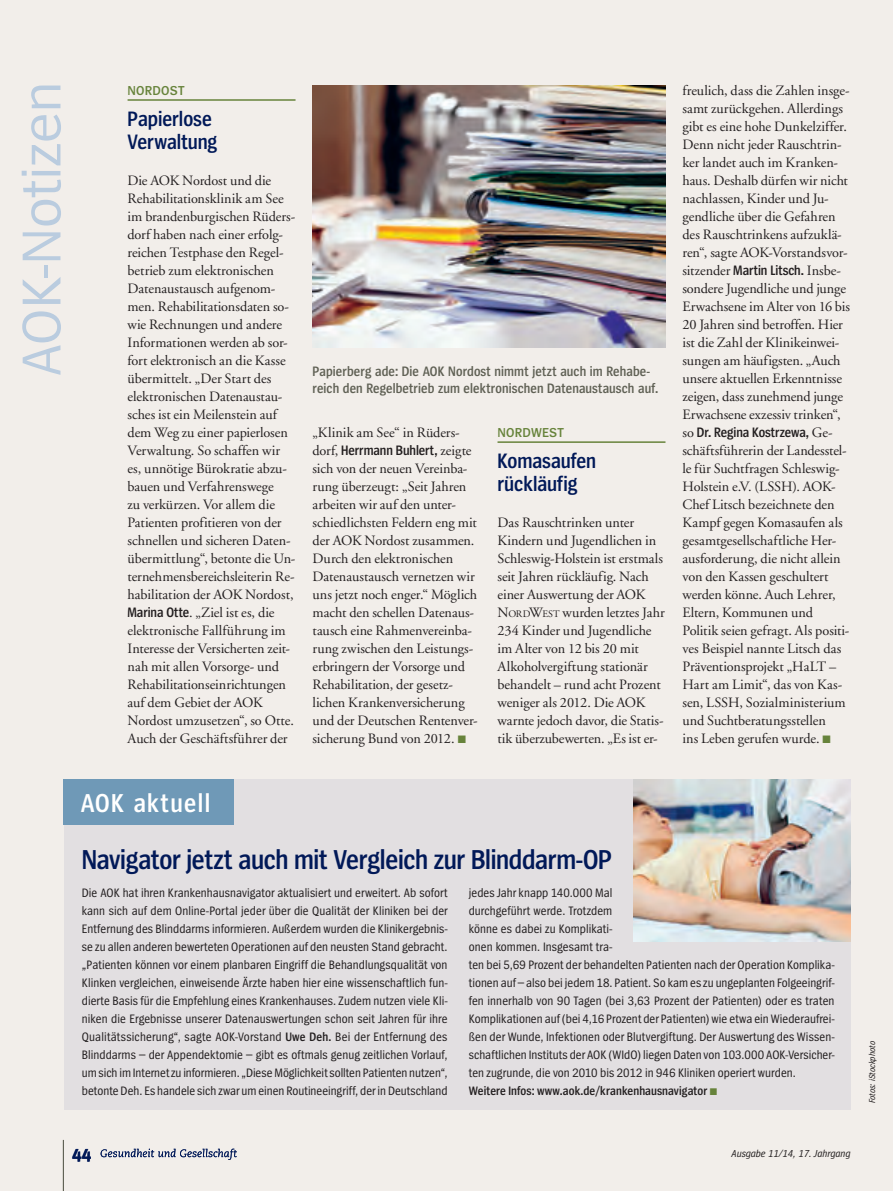
<style>
.page{position:relative;width:893px;height:1191px;background:#f2eeea}
.page>*{position:absolute;margin:0;border:0;box-sizing:border-box;transform-origin:0 0}
.t1{font:57px "Spiegel";color:#baccdf}
.AOK_aktuell_Head{font:600 28.5px "Spiegel Cd";letter-spacing:-.01em;color:#011958}
.t2{font:600 27px "Spiegel Cd";letter-spacing:.05em;color:#fff}
.AOK_Head_GG-blau{font:600 21.75px/22.5px "Spiegel Cd";letter-spacing:-.005em;color:#011958}
.AOK_Fließ_Flatter{font:14.25px/18px "GG Garamond";letter-spacing:-.005em;color:#231f20}
.allg-Bildunterschrif{font:600 14.25px/17.1px "Spiegel Cd";letter-spacing:.005em;color:#606155}
.AOK_Dachzeile{font:600 13.5px "Spiegel";letter-spacing:.01em;color:#67833b}
.AOK_aktuell_Fließ{font:12.75px/18px "Spiegel Cd";letter-spacing:.005em;color:#231f20;text-align:justify}
.AOK_aktuell_Fließ-2{font:600 12.75px "Spiegel Cd";letter-spacing:.005em;color:#231f20}
.t3{font:italic 10.5px "Spiegel Cd";color:#231f20}
.allg-Fotocredits{font:italic 9px "Spiegel Cd";color:#231f20}
.s1{font-family:"Spiegel Cd";font-weight:600}
.s2{font-style:inherit}
.s3{font-size:10.05px}
.s4{color:#67833b}
.s5{font-weight:600}
.s6{font-family:"GG Garamond";font-weight:400;color:#67833b}
</style>
<div class="page">
<hr style="left:63px;top:1140px;width:1px;height:51px;background:#606155">
<svg style="left:101px;top:1148px;width:136px;height:11px"></svg>
<img style="left:313px;top:85px;width:352px;height:262px">
<hr style="left:128px;top:99px;width:168px;height:2px;background:#67833b">
<div style="left:64px;top:779px;width:786px;height:331px;background:#e2dfe1"></div>
<div style="left:64px;top:779px;width:170px;height:45px;background:#6f99b7"></div>
<img style="left:634px;top:779px;width:216px;height:162px">
<hr style="left:497px;top:441px;width:168px;height:2px;background:#67833b">
<svg style="left:73px;top:1149px;width:18px;height:12px"></svg>
<h1 class="t1" style="left:13px;top:376px;width:296px;rotate:-90deg">AOK-Notizen</h1>
<p class="AOK_Dachzeile" style="left:128px;top:84px;width:58px">NORDOST</p>
<p class="AOK_Head_GG-blau" style="left:128px;top:108px;width:92px">Papierlose<br>Verwaltung</p>
<p class="AOK_Fließ_Flatter" style="left:128px;top:171px;width:169px">Die AOK Nordost und die<br>Rehabilitationsklinik am See im brandenburgischen Rüders&shy;dorf haben nach einer erfolg&shy;reichen Testphase den Regel&shy;betrieb zum elektronischen<br>Datenaustausch aufgenom&shy;men. Rehabilitationsdaten so&shy;wie Rechnungen und andere<br>Informationen werden ab sor&shy;fort elektronisch an die Kasse übermittelt. „Der Start des elektronischen Datenaustau&shy;sches ist ein Meilenstein auf dem Weg zu einer papierlosen<br>Verwaltung. So schaffen wir es, unnötige Bürokratie abzu&shy;bauen und Verfahrenswege<br>zu verkürzen. Vor allem die<br>Patienten profitieren von der schnellen und sicheren Daten&shy;übermittlung“, betonte die Un&shy;ternehmensbereichsleiterin Re&shy;habilitation der AOK Nordost,<br><span class="s1">Marina Otte</span>. „Ziel ist es, die elektronische Fallführung im<br>Interesse der Versicherten zeit&shy;nah mit allen Vorsorge- und<br>Rehabilitationseinrichtungen auf dem Gebiet der AOK<br>Nordost umzusetzen“, so Otte.<br>Auch der Geschäftsführer der</p>
<p class="allg-Bildunterschrif" style="left:313px;top:363px;width:347px">Papierberg ade: Die AOK Nordost nimmt jetzt auch im Rehabe&shy;reich den Regelbetrieb zum elektronischen Datenaustausch auf.</p>
<p class="AOK_Dachzeile" style="left:497px;top:426px;width:68px">NORDWEST</p>
<p class="AOK_Head_GG-blau" style="left:497px;top:450px;width:100px">Komasaufen rückläufig</p>
<p class="AOK_Fließ_Flatter" style="left:497px;top:513px;width:169px">Das Rauschtrinken unter<br>Kindern und Jugendlichen in<br>Schleswig-Holstein ist erstmals seit Jahren rückläufig. Nach einer Auswertung der AOK<br><span class="s2">N</span><span class="s3">ORD</span><span class="s2">W</span><span class="s3">EST</span> wurden letztes Jahr<br>234 Kinder und Jugendliche im Alter von 12 bis 20 mit<br>Alkoholvergiftung stationär behandelt – rund acht Prozent weniger als 2012. Die AOK warnte jedoch davor, die Statis&shy;tik überzubewerten. „Es ist er-</p>
<p class="AOK_Fließ_Flatter" style="left:313px;top:423px;width:167px">„Klinik am See“ in Rüders&shy;dorf, <span class="s1">Herrmann Buhlert,</span> zeigte sich von der neuen Vereinba&shy;rung überzeugt: „Seit Jahren arbeiten wir auf den unter&shy;schiedlichsten Feldern eng mit der AOK Nordost zusammen.<br>Durch den elektronischen<br>Datenaustausch vernetzen wir uns jetzt noch enger.“ Möglich macht den schellen Datenaus&shy;tausch eine Rahmenvereinba&shy;rung zwischen den Leistungs&shy;erbringern der Vorsorge und<br>Rehabilitation, der gesetz&shy;lichen Krankenversicherung und der Deutschen Rentenver&shy;sicherung Bund von 2012. <span class="s4">√</span></p>
<p class="AOK_Fließ_Flatter" style="left:682px;top:81px;width:169px">freulich, dass die Zahlen insge&shy;samt zurückgehen. Allerdings gibt es eine hohe Dunkelziffer.<br>Denn nicht jeder Rauschtrin&shy;ker landet auch im Kranken&shy;haus. Deshalb dürfen wir nicht nachlassen, Kinder und Ju&shy;gendliche über die Gefahren des Rauschtrinkens aufzuklä&shy;ren“, sagte AOK-Vorstandsvor&shy;sitzender <span class="s1">Martin Litsch.</span> Insbe&shy;sondere Jugendliche und junge<br>Erwachsene im Alter von 16 bis<br>20 Jahren sind betroffen. Hier ist die Zahl der Klinikeinwei&shy;sungen am häufigsten. „Auch unsere aktuellen Erkenntnisse zeigen, dass zunehmend junge<br>Erwachsene exzessiv trinken“, so <span class="s1">Dr. Regina Kostrzewa,</span> Ge&shy;schäftsführerin der Landesstel&shy;le für Suchtfragen Schleswig-<br>Holstein e.V. (LSSH). AOK-<br>Chef Litsch bezeichnete den<br>Kampf gegen Komasaufen als gesamtgesellschaftliche Her&shy;ausforderung, die nicht allein von den Kassen geschultert werden könne. Auch Lehrer,<br>Eltern, Kommunen und<br>Politik seien gefragt. Als positi&shy;ves Beispiel nannte Litsch das<br>Präventionsprojekt „HaLT –<br>Hart am Limit“, das von Kas&shy;sen, LSSH, Sozialministerium und Suchtberatungsstellen<br>ins Leben gerufen wurde. <span class="s4">√</span></p>
<p class="t2" style="left:81px;top:789px;width:131px">AOK aktuell</p>
<p class="AOK_aktuell_Head" style="left:82px;top:845px;width:532px">Navigator jetzt auch mit Vergleich zur Blinddarm-OP</p>
<p class="AOK_aktuell_Fließ" style="left:82px;top:884px;width:367px">Die AOK hat ihren Krankenhausnavigator aktualisiert und erweitert. Ab sofort kann sich auf dem Online-Portal jeder über die Qualität der Kliniken bei der Entfernung des Blinddarms informieren. Außerdem wurden die Klinikergebnis&shy;se zu allen anderen bewerteten Operationen auf den neusten Stand gebracht. „Patienten können vor einem planbaren Eingriff die Behandlungsqualität von Klinken vergleichen, einweisende Ärzte haben hier eine wissenschaftlich fun&shy;dierte Basis für die Empfehlung eines Krankenhauses. Zudem nutzen viele Kli&shy;niken die Ergebnisse unserer Datenauswertungen schon seit Jahren für ihre Qualitätssicherung“, sagte AOK-Vorstand <span class="s5">Uwe Deh.</span> Bei der Entfernung des Blinddarms – der Appendektomie – gibt es oftmals genug zeitlichen Vorlauf, um sich im Internet zu informieren. „Diese Möglichkeit sollten Patienten nutzen“, betonte Deh. Es handele sich zwar um einen Routineeingriff, der in Deutschland</p>
<p class="AOK_aktuell_Fließ" style="left:469px;top:884px;width:367px;text-align:left">jedes Jahr knapp 140.000 Mal<br>durchgeführt werde. Trotzdem<br>könne es dabei zu Komplikati-<br>onen kommen. Insgesamt tra-<br>ten bei 5,69 Prozent der behandelten Patienten nach der Operation Komplika&shy;tionen auf – also bei jedem 18. Patient. So kam es zu ungeplanten Folgeeingrif&shy;fen innerhalb von 90 Tagen (bei 3,63 Prozent der Patienten) oder es traten Komplikationen auf (bei 4,16 Prozent der Patienten) wie etwa ein Wiederaufrei&shy;ßen der Wunde, Infektionen oder Blutvergiftung. Der Auswertung des Wissen&shy;schaftlichen Instituts der AOK (WIdO) liegen Daten von 103.000 AOK-Versicher&shy;ten zugrunde, die von 2010 bis 2012 in 946 Kliniken operiert wurden.</p>
<p class="AOK_aktuell_Fließ-2" style="left:469px;top:1084px;width:250px">Weitere Infos: www.aok.de/krankenhausnavigator <span class="s6">√</span></p>
<p class="t3" style="left:732px;top:1148px;width:120px">Ausgabe 11/14, 17. Jahrgang</p>
<p class="allg-Fotocredits" style="left:868px;top:1103px;width:64px;rotate:-90deg">Fotos: iStockphoto</p>
</div>
